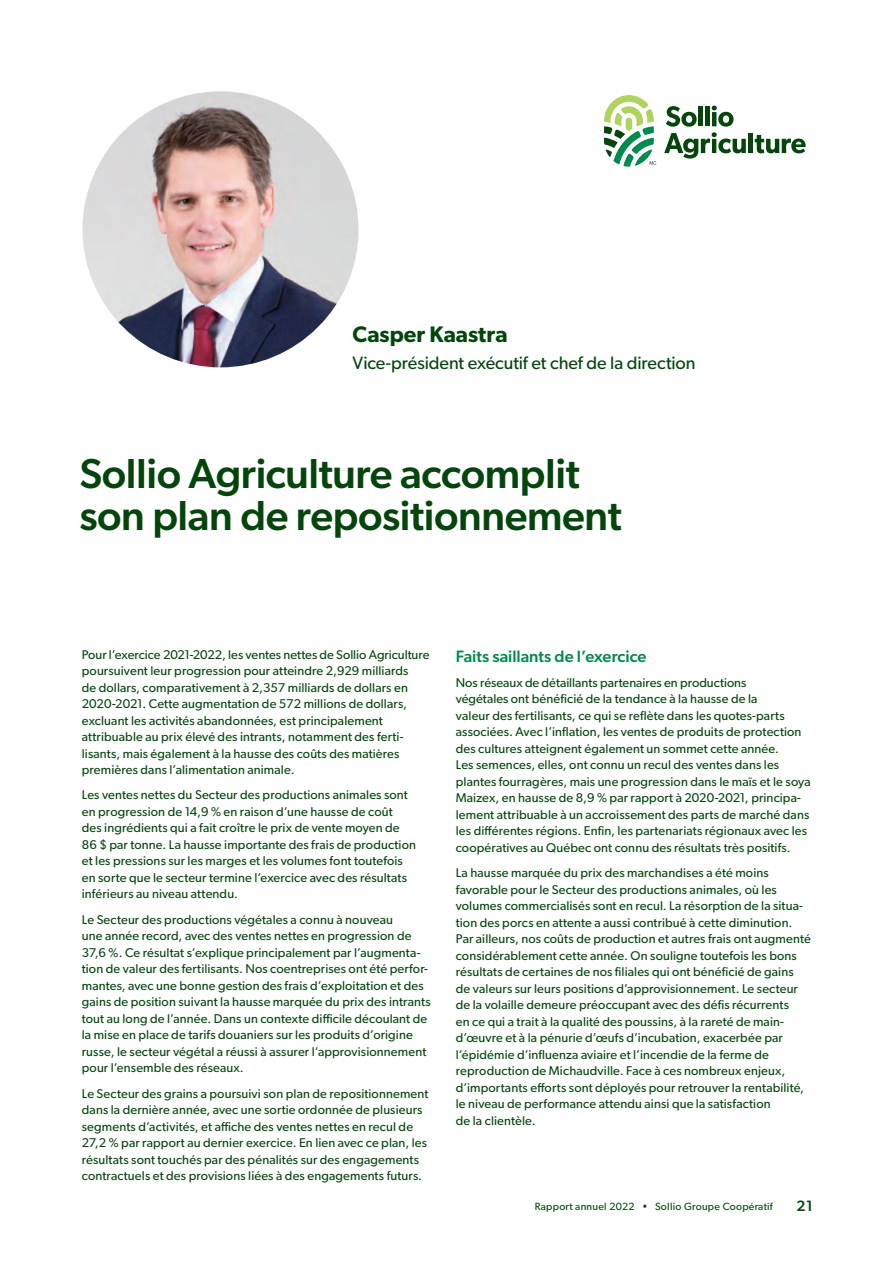
<style>
.page{position:relative;width:893px;height:1263px;background:#fff}
.page>*{position:absolute;margin:0;border:0;box-sizing:border-box;transform-origin:0 0}
.t1{font:500 42px/42px "Gibson";letter-spacing:-.01em;color:#04450c}
.t2{font:600 22.5px "Gibson";color:#04450c}
.t3{font:18px "Gibson";letter-spacing:-.005em;color:#04450c}
.texte_courant{font:500 16.5px "Gibson";color:#008b4c}
.t4{font:500 15px "Gibson";color:#04450c}
.texte_courant-2{font:12.75px/16.5px "Gibson";letter-spacing:.01em;color:#04450c}
.t5{font:10.5px "Gibson";letter-spacing:.025em;color:#04450c}
</style>
<div class="page">
<svg style="left:664px;top:106px;width:82px;height:53px"></svg>
<div style="left:748px;top:133px;width:5px;height:20px;background:#04450c"></div>
<svg style="left:755px;top:135px;width:51px;height:18px"></svg>
<svg style="left:604px;top:95px;width:52px;height:72px"></svg>
<img style="left:82px;top:91px;width:277px;height:276px;border-radius:138px">
<p class="t2" style="left:353px;top:321px;width:156px">Casper Kaastra</p>
<p class="t3" style="left:353px;top:352px;width:344px">Vice-président exécutif et chef de la direction</p>
<p class="t1" style="left:79px;top:452px;width:544px">Sollio Agriculture accomplit son plan de repositionnement</p>
<p class="texte_courant-2" style="left:82px;top:646px;width:349px">Pour l’exercice 2021-2022, les ventes nettes de Sollio Agriculture poursuivent leur progression pour atteindre 2,929 milliards<br>de dollars, comparativement à 2,357 milliards de dollars en 2020-2021. Cette augmentation de 572 millions de dollars, excluant les activités abandonnées, est principalement attribuable au prix élevé des intrants, notamment des ferti&shy;lisants, mais également à la hausse des coûts des matières premières dans l’alimentation animale.</p>
<p class="texte_courant-2" style="left:82px;top:787px;width:336px">Les ventes nettes du Secteur des productions animales sont en progression de 14,9 % en raison d’une hausse de coût<br>des ingrédients qui a fait croître le prix de vente moyen de 86 $ par tonne. La hausse importante des frais de production et les pressions sur les marges et les volumes font toutefois en sorte que le secteur termine l’exercice avec des résultats inférieurs au niveau attendu.</p>
<p class="texte_courant-2" style="left:82px;top:911px;width:350px">Le Secteur des productions végétales a connu à nouveau<br>une année record, avec des ventes nettes en progression de 37,6 %. Ce résultat s’explique principalement par l’augmenta&shy;tion de valeur des fertilisants. Nos coentreprises ont été perfor&shy;mantes, avec une bonne gestion des frais d’exploitation et des gains de position suivant la hausse marquée du prix des intrants tout au long de l’année. Dans un contexte difficile découlant de la mise en place de tarifs douaniers sur les produits d’origine russe, le secteur végétal a réussi à assurer l’approvisionnement pour l’ensemble des réseaux.</p>
<p class="texte_courant-2" style="left:82px;top:1085px;width:348px">Le Secteur des grains a poursuivi son plan de repositionnement dans la dernière année, avec une sortie ordonnée de plusieurs segments d’activités, et affiche des ventes nettes en recul de 27,2 % par rapport au dernier exercice. En lien avec ce plan, les résultats sont touchés par des pénalités sur des engagements contractuels et des provisions liées à des engagements futurs.</p>
<p class="texte_courant" style="left:456px;top:646px;width:192px">Faits saillants de l’exercice</p>
<p class="texte_courant-2" style="left:456px;top:674px;width:357px">Nos réseaux de détaillants partenaires en productions<br>végétales ont bénéficié de la tendance à la hausse de la<br>valeur des fertilisants, ce qui se reflète dans les quotes-parts associées. Avec l’inflation, les ventes de produits de protection des cultures atteignent également un sommet cette année.<br>Les semences, elles, ont connu un recul des ventes dans les plantes fourragères, mais une progression dans le maïs et le soya Maizex, en hausse de 8,9 % par rapport à 2020-2021, principa&shy;lement attribuable à un accroissement des parts de marché dans les différentes régions. Enfin, les partenariats régionaux avec les coopératives au Québec ont connu des résultats très positifs.</p>
<p class="texte_courant-2" style="left:456px;top:864px;width:357px">La hausse marquée du prix des marchandises a été moins favorable pour le Secteur des productions animales, où les volumes commercialisés sont en recul. La résorption de la situa&shy;tion des porcs en attente a aussi contribué à cette diminution.<br>Par ailleurs, nos coûts de production et autres frais ont augmenté considérablement cette année. On souligne toutefois les bons résultats de certaines de nos filiales qui ont bénéficié de gains de valeurs sur leurs positions d’approvisionnement. Le secteur de la volaille demeure préoccupant avec des défis récurrents<br>en ce qui a trait à la qualité des poussins, à la rareté de main&shy;d’œuvre et à la pénurie d’œufs d’incubation, exacerbée par l’épidémie d’influenza aviaire et l’incendie de la ferme de reproduction de Michaudville. Face à ces nombreux enjeux, d’importants efforts sont déployés pour retrouver la rentabilité, le niveau de performance attendu ainsi que la satisfaction<br>de la clientèle.</p>
<p class="t5" style="left:535px;top:1200px;width:239px">Rapport annuel 2022 • Sollio Groupe Coopératif</p>
<p class="t4" style="left:796px;top:1196px;width:18px">21</p>
</div>
